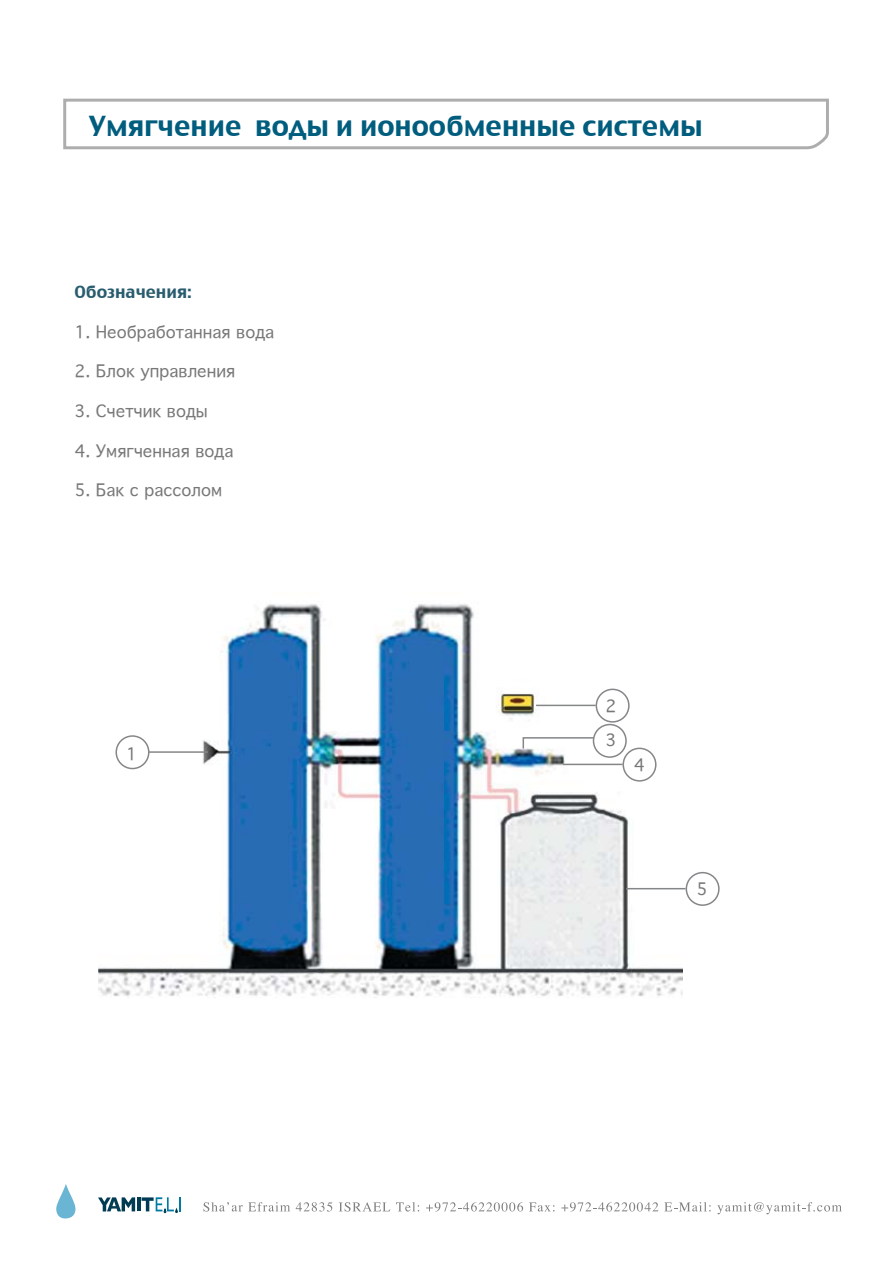
<style>
.page{position:relative;width:893px;height:1263px;background:#fff}
.page>*{position:absolute;margin:0;border:0;box-sizing:border-box;transform-origin:0 0}
.t1{font:27px "Charcoal CY";color:#005d7e}
.t2{font:16.5px/33.6px "Priamoj Prop";color:#787878}
.t3{font:16.5px "Charcoal CY";color:#295c6f}
</style>
<div class="page">
<svg style="left:63px;top:98px;width:766px;height:52px"></svg>
<svg style="left:56px;top:1184px;width:20px;height:35px"></svg>
<svg style="left:98px;top:1197px;width:37px;height:14px"></svg>
<hr style="left:137px;top:1197px;width:4px;height:14px;background:#003b54">
<svg style="left:142px;top:1197px;width:39px;height:16px"></svg>
<svg style="left:203px;top:1202px;width:87px;height:9px"></svg>
<svg style="left:296px;top:1202px;width:36px;height:9px"></svg>
<svg style="left:339px;top:1202px;width:51px;height:9px"></svg>
<svg style="left:396px;top:1202px;width:23px;height:9px"></svg>
<svg style="left:426px;top:1202px;width:97px;height:10px"></svg>
<svg style="left:529px;top:1202px;width:25px;height:9px"></svg>
<svg style="left:561px;top:1202px;width:97px;height:10px"></svg>
<svg style="left:664px;top:1202px;width:47px;height:9px"></svg>
<svg style="left:717px;top:1202px;width:125px;height:12px"></svg>
<img style="left:99px;top:604px;width:584px;height:393px">
<hr style="left:148px;top:751px;width:60px;height:2px;background:#848688">
<div style="left:115px;top:735px;width:34px;height:34px;border:2px solid #848688;border-radius:50%"></div>
<hr style="left:536px;top:705px;width:60px;height:1px;background:#848688">
<div style="left:596px;top:689px;width:34px;height:34px;border:2px solid #848688;border-radius:50%"></div>
<hr style="left:563px;top:764px;width:59px;height:1px;background:#848688">
<div style="left:622px;top:748px;width:34px;height:34px;border:2px solid #848688;border-radius:50%"></div>
<div style="left:593px;top:724px;width:34px;height:34px;border:2px solid #848688;border-radius:50%"></div>
<svg style="left:522px;top:736px;width:73px;height:14px"></svg>
<hr style="left:626px;top:888px;width:60px;height:1px;background:#848688">
<div style="left:686px;top:872px;width:34px;height:34px;border:2px solid #848688;border-radius:50%"></div>
<h1 class="t1" style="left:89px;top:109px;width:615px">Умягчение воды и ионообменные системы</h1>
<p class="t3" style="left:74px;top:282px;width:119px">Обозначения:</p>
<p class="t2" style="left:74px;top:315px;width:201px">1. Необработанная вода</p>
<p class="t2" style="left:74px;top:354px;width:162px">2. Блок управления</p>
<p class="t2" style="left:74px;top:394px;width:135px">3. Счетчик воды</p>
<p class="t2" style="left:74px;top:433px;width:161px">4. Умягченная вода</p>
<p class="t2" style="left:74px;top:473px;width:149px">5. Бак с рассолом</p>
<p class="t2" style="left:126px;top:736px;width:13px">1</p>
<p class="t2" style="left:605px;top:689px;width:13px">2<br>3</p>
<p class="t2" style="left:634px;top:747px;width:13px">4</p>
<p class="t2" style="left:697px;top:872px;width:13px">5</p>
</div>
